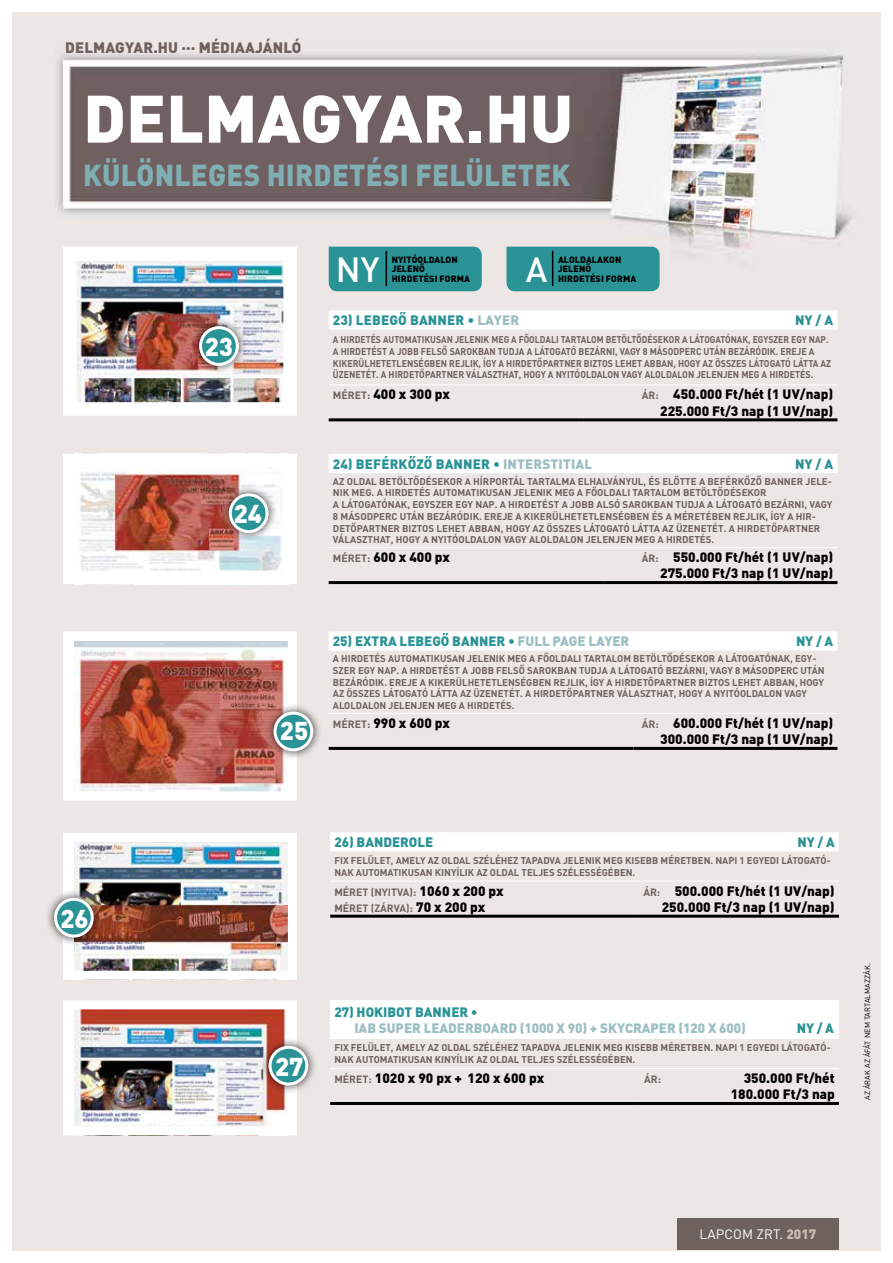
<style>
.page{position:relative;width:893px;height:1263px;background:#fff}
.page>*{position:absolute;margin:0;border:0;box-sizing:border-box;transform-origin:0 0}
.t1{font:900 66px "DIN Pro";color:#fff}
.t2{font:500 34.5px "DIN Pro";color:#fff}
.t3{font:900 30px "DIN Pro";letter-spacing:.01em;color:#7fafb3;scale:.93 1}
.t4{font:900 25.5px "DIN Pro";color:#fff}
.t5{font:900 15px "DIN Pro";letter-spacing:.01em;color:#6e615e}
.t6{font:900 13.5px/16.2px "DIN Pro";color:#000;text-align:right}
.t7{font:900 13.5px "DIN Pro";color:#2a9395}
.t8{font:900 13.5px/16.2px "DIN Pro";color:#9bbec2}
.t9{font:13.5px "DIN Pro";letter-spacing:.01em;color:#fff}
.t10{font:700 10.5px/16.2px "DIN Pro";color:#6e615e}
.t11{font:700 9.75px/11.7px "DIN Pro";color:#6e615e}
.t12{font:700 9.75px/11.7px "DIN Pro";color:#6e615e;scale:.89 1}
.t13{font:900 9px/9.8px "DIN Pro";letter-spacing:.01em;color:#000}
.t14{font:7.5px "DIN Pro";letter-spacing:.01em;color:#000}
.s1{font-family:"Meta Serif Reg OT";font-weight:700}
.s2{color:#9bbec2}
.s3{font-weight:700;font-size:10.5px;color:#6e615e}
.s4{font-weight:900;font-size:13.5px;color:#000}
.s5{color:#2a9395}
.s6{font-family:"Meta Serif Reg OT";font-weight:700;color:#2a9395}
.s7{font-weight:900;color:#c9bdb2}
</style>
<div class="page">
<img style="left:13px;top:13px;width:867px;height:1237px">
<img style="left:78px;top:262px;width:204px;height:139px">
<svg style="left:329px;top:310px;width:508px;height:20px"></svg>
<hr style="left:329px;top:384px;width:254px;height:1px;background:#fff">
<hr style="left:583px;top:384px;width:254px;height:1px;background:#fff">
<hr style="left:329px;top:418px;width:254px;height:3px;background:#000">
<hr style="left:583px;top:418px;width:254px;height:3px;background:#000">
<div style="left:329px;top:247px;width:153px;height:44px;background:#2a9395"></div>
<hr style="left:386px;top:251px;width:1px;height:35px;background:#000">
<div style="left:677px;top:1218px;width:162px;height:32px;background:#6e615e"></div>
<div style="left:190px;top:317px;width:58px;height:58px;background:#000;opacity:.78"></div>
<div style="left:201px;top:328px;width:36px;height:36px;background:#2a9395;border-radius:50%"></div>
<div style="left:199px;top:326px;width:40px;height:40px;border:3px solid #fff;border-radius:50%"></div>
<svg style="left:329px;top:454px;width:508px;height:19px"></svg>
<hr style="left:329px;top:547px;width:276px;height:1px;background:#fff">
<hr style="left:605px;top:547px;width:232px;height:1px;background:#fff">
<hr style="left:329px;top:581px;width:276px;height:3px;background:#000">
<hr style="left:605px;top:581px;width:232px;height:3px;background:#000">
<svg style="left:329px;top:631px;width:508px;height:20px"></svg>
<hr style="left:329px;top:713px;width:305px;height:1px;background:#fff">
<hr style="left:634px;top:713px;width:203px;height:1px;background:#fff">
<hr style="left:329px;top:747px;width:305px;height:3px;background:#000">
<hr style="left:634px;top:747px;width:203px;height:3px;background:#000">
<svg style="left:330px;top:832px;width:509px;height:19px"></svg>
<hr style="left:330px;top:881px;width:305px;height:1px;background:#fff">
<hr style="left:635px;top:881px;width:204px;height:1px;background:#fff">
<hr style="left:330px;top:915px;width:305px;height:3px;background:#000">
<hr style="left:635px;top:915px;width:204px;height:3px;background:#000">
<div style="left:330px;top:1000px;width:509px;height:39px;background:#fff"></div>
<hr style="left:330px;top:1068px;width:305px;height:1px;background:#fff">
<hr style="left:635px;top:1068px;width:204px;height:1px;background:#fff">
<hr style="left:330px;top:1102px;width:305px;height:3px;background:#000">
<hr style="left:635px;top:1102px;width:204px;height:3px;background:#000">
<img style="left:78px;top:469px;width:204px;height:100px">
<div style="left:220px;top:484px;width:58px;height:58px;background:#000;opacity:.78"></div>
<div style="left:230px;top:495px;width:37px;height:36px;background:#2a9395;border-radius:50%"></div>
<div style="left:229px;top:493px;width:40px;height:40px;border:3px solid #fff;border-radius:50%"></div>
<img style="left:74px;top:641px;width:213px;height:149px">
<div style="left:265px;top:703px;width:57px;height:57px;background:#000;opacity:.78"></div>
<div style="left:275px;top:713px;width:37px;height:37px;background:#2a9395;border-radius:50%"></div>
<div style="left:273px;top:712px;width:40px;height:39px;border:3px solid #fff;border-radius:50%"></div>
<img style="left:74px;top:843px;width:213px;height:127px">
<div style="left:63px;top:833px;width:234px;height:147px;border:9px solid #fff"></div>
<div style="left:45px;top:889px;width:58px;height:57px;background:#000;opacity:.78"></div>
<div style="left:55px;top:899px;width:37px;height:37px;background:#2a9395;border-radius:50%"></div>
<div style="left:54px;top:898px;width:40px;height:39px;border:3px solid #fff;border-radius:50%"></div>
<img style="left:74px;top:1010px;width:213px;height:115px">
<div style="left:260px;top:1037px;width:57px;height:57px;background:#000;opacity:.78"></div>
<div style="left:270px;top:1047px;width:37px;height:37px;background:#2a9395;border-radius:50%"></div>
<div style="left:269px;top:1046px;width:39px;height:39px;border:3px solid #fff;border-radius:50%"></div>
<div style="left:507px;top:247px;width:153px;height:44px;background:#2a9395"></div>
<hr style="left:552px;top:251px;width:1px;height:35px;background:#000">
<h3 class="t5" style="left:65px;top:38px;width:238px">DELMAGYAR.HU ··· MÉDIAAJÁNLÓ</h3>
<h1 class="t1" style="left:83px;top:74px;width:492px">DELMAGYAR.HU</h1>
<h3 class="t3" style="left:83px;top:155px;width:525px">KÜLÖNLEGES HIRDETÉSI FELÜLETEK</h3>
<h3 class="t4" style="left:205px;top:329px;width:30px">23</h3>
<h3 class="t4" style="left:234px;top:497px;width:30px">24</h3>
<h3 class="t4" style="left:280px;top:713px;width:30px">25</h3>
<h2 class="t2" style="left:336px;top:246px;width:45px">NY</h2>
<p class="t13" style="left:392px;top:254px;width:80px">NYITÓOLDALON<br>JELENŐ<br>HIRDETÉSI FORMA</p>
<h2 class="t2" style="left:526px;top:246px;width:23px">A</h2>
<p class="t13" style="left:558px;top:254px;width:80px">ALOLDALAKON<br>JELENŐ<br>HIRDETÉSI FORMA</p>
<h3 class="t7" style="left:333px;top:311px;width:188px">23) LEBEGŐ BANNER <span class="s1">•</span> <span class="s2">LAYER</span></h3>
<h3 class="t7" style="left:795px;top:311px;width:40px">NY / A</h3>
<p class="t12" style="left:333px;top:334px;width:561px">A HIRDETÉS AUTOMATIKUSAN JELENIK MEG A FŐOLDALI TARTALOM BETÖLTŐDÉSEKOR A LÁTOGATÓNAK, EGYSZER EGY NAP.<br>A HIRDETÉST A JOBB FELSŐ SAROKBAN TUDJA A LÁTOGATÓ BEZÁRNI, VAGY 8 MÁSODPERC UTÁN BEZÁRÓDIK. EREJE A KIKERÜLHETETLENSÉGBEN REJLIK, ÍGY A HIRDETŐPARTNER BIZTOS LEHET ABBAN, HOGY AZ ÖSSZES LÁTOGATÓ LÁTTA AZ ÜZENETÉT. A HIRDETŐPARTNER VÁLASZTHAT, HOGY A NYITÓOLDALON VAGY ALOLDALON JELENJEN MEG A HIRDETÉS.</p>
<h3 class="t6" style="left:333px;top:386px;width:119px"><span class="s3">MÉRET:</span> 400 x 300 px</h3>
<h3 class="t6" style="left:642px;top:386px;width:193px"><span class="s3">ÁR:</span> 450.000 Ft/hét (1 UV/nap)<br>225.000 Ft/3 nap (1 UV/nap)</h3>
<h3 class="t7" style="left:333px;top:455px;width:261px">24) BEFÉRKŐZŐ BANNER <span class="s1">•</span> <span class="s2">INTERSTITIAL</span></h3>
<h3 class="t7" style="left:795px;top:455px;width:40px">NY / A</h3>
<p class="t11" style="left:333px;top:475px;width:501px">AZ OLDAL BETÖLTŐDÉSEKOR A HÍRPORTÁL TARTALMA ELHALVÁNYUL, ÉS ELŐTTE A BEFÉRKŐZŐ BANNER JELE-NIK MEG. A HIRDETÉS AUTOMATIKUSAN JELENIK MEG A FŐOLDALI TARTALOM BETÖLTŐDÉSEKOR<br>A LÁTOGATÓNAK, EGYSZER EGY NAP. A HIRDETÉST A JOBB ALSÓ SAROKBAN TUDJA A LÁTOGATÓ BEZÁRNI, VAGY 8 MÁSODPERC UTÁN BEZÁRÓDIK. EREJE A KIKERÜLHETETLENSÉGBEN ÉS A MÉRETÉBEN REJLIK, ÍGY A HIR-DETŐPARTNER BIZTOS LEHET ABBAN, HOGY AZ ÖSSZES LÁTOGATÓ LÁTTA AZ ÜZENETÉT. A HIRDETŐPARTNER VÁLASZTHAT, HOGY A NYITÓOLDALON VAGY ALOLDALON JELENJEN MEG A HIRDETÉS.</p>
<h3 class="t6" style="left:333px;top:549px;width:119px"><span class="s3">MÉRET:</span> 600 x 400 px</h3>
<h3 class="t6" style="left:642px;top:549px;width:193px"><span class="s3">ÁR:</span> 550.000 Ft/hét (1 UV/nap)<br>275.000 Ft/3 nap (1 UV/nap)</h3>
<h3 class="t7" style="left:333px;top:632px;width:298px">25) EXTRA LEBEGŐ BANNER <span class="s1">•</span> <span class="s2">FULL PAGE LAYER</span></h3>
<h3 class="t7" style="left:796px;top:632px;width:39px">NY / A</h3>
<p class="t11" style="left:333px;top:652px;width:493px">A HIRDETÉS AUTOMATIKUSAN JELENIK MEG A FŐOLDALI TARTALOM BETÖLTŐDÉSEKOR A LÁTOGATÓNAK, EGY-SZER EGY NAP. A HIRDETÉST A JOBB FELSŐ SAROKBAN TUDJA A LÁTOGATÓ BEZÁRNI, VAGY 8 MÁSODPERC UTÁN BEZÁRÓDIK. EREJE A KIKERÜLHETETLENSÉGBEN REJLIK, ÍGY A HIRDETŐPARTNER BIZTOS LEHET ABBAN, HOGY AZ ÖSSZES LÁTOGATÓ LÁTTA AZ ÜZENETÉT. A HIRDETŐPARTNER VÁLASZTHAT, HOGY A NYITÓOLDALON VAGY ALOLDALON JELENJEN MEG A HIRDETÉS.</p>
<h3 class="t6" style="left:333px;top:714px;width:119px"><span class="s3">MÉRET:</span> 990 x 600 px</h3>
<h3 class="t6" style="left:642px;top:714px;width:193px"><span class="s3">ÁR:</span> 600.000 Ft/hét (1 UV/nap)<br>300.000 Ft/3 nap (1 UV/nap)</h3>
<h3 class="t4" style="left:60px;top:901px;width:30px">26</h3>
<h3 class="t4" style="left:275px;top:1049px;width:30px">27</h3>
<h3 class="t7" style="left:334px;top:833px;width:100px">26) BANDEROLE</h3>
<h3 class="t7" style="left:797px;top:833px;width:39px">NY / A</h3>
<p class="t11" style="left:334px;top:854px;width:498px">FIX FELÜLET, AMELY AZ OLDAL SZÉLÉHEZ TAPADVA JELENIK MEG KISEBB MÉRETBEN. NAPI 1 EGYEDI LÁTOGATÓ-<br>NAK AUTOMATIKUSAN KINYÍLIK AZ OLDAL TELJES SZÉLESSÉGÉBEN.</p>
<p class="t10" style="left:334px;top:883px;width:171px">MÉRET (NYITVA): <span class="s4">1060 x 200 px<br></span>MÉRET (ZÁRVA): <span class="s4">70 x 200 px</span></p>
<h3 class="t6" style="left:643px;top:882px;width:193px"><span class="s3">ÁR:</span> 500.000 Ft/hét (1 UV/nap)<br>250.000 Ft/3 nap (1 UV/nap)</h3>
<h3 class="t8" style="left:354px;top:1003px;width:393px;text-indent:-20px"><span class="s5">27) HOKIBOT BANNER</span> <span class="s6">•<br></span>IAB SUPER LEADERBOARD (1000 X 90) + SKYCRAPER (120 X 600)</h3>
<h3 class="t7" style="left:797px;top:1019px;width:39px">NY / A</h3>
<p class="t11" style="left:334px;top:1042px;width:498px">FIX FELÜLET, AMELY AZ OLDAL SZÉLÉHEZ TAPADVA JELENIK MEG KISEBB MÉRETBEN. NAPI 1 EGYEDI LÁTOGATÓ-<br>NAK AUTOMATIKUSAN KINYÍLIK AZ OLDAL TELJES SZÉLESSÉGÉBEN.</p>
<h3 class="t6" style="left:334px;top:1069px;width:211px"><span class="s3">MÉRET:</span> 1020 x 90 px + 120 x 600 px</h3>
<p class="t10" style="left:644px;top:1071px;width:18px">ÁR:</p>
<h3 class="t6" style="left:731px;top:1069px;width:106px">350.000 Ft/hét<br>180.000 Ft/3 nap</h3>
<p class="t14" style="left:862px;top:1100px;width:138px;rotate:-90deg">AZ ÁRAK AZ ÁFÁT NEM TARTALMAZZÁK.</p>
<h3 class="t9" style="left:699px;top:1225px;width:119px">LAPCOM ZRT. <span class="s7">2017</span></h3>
</div>
